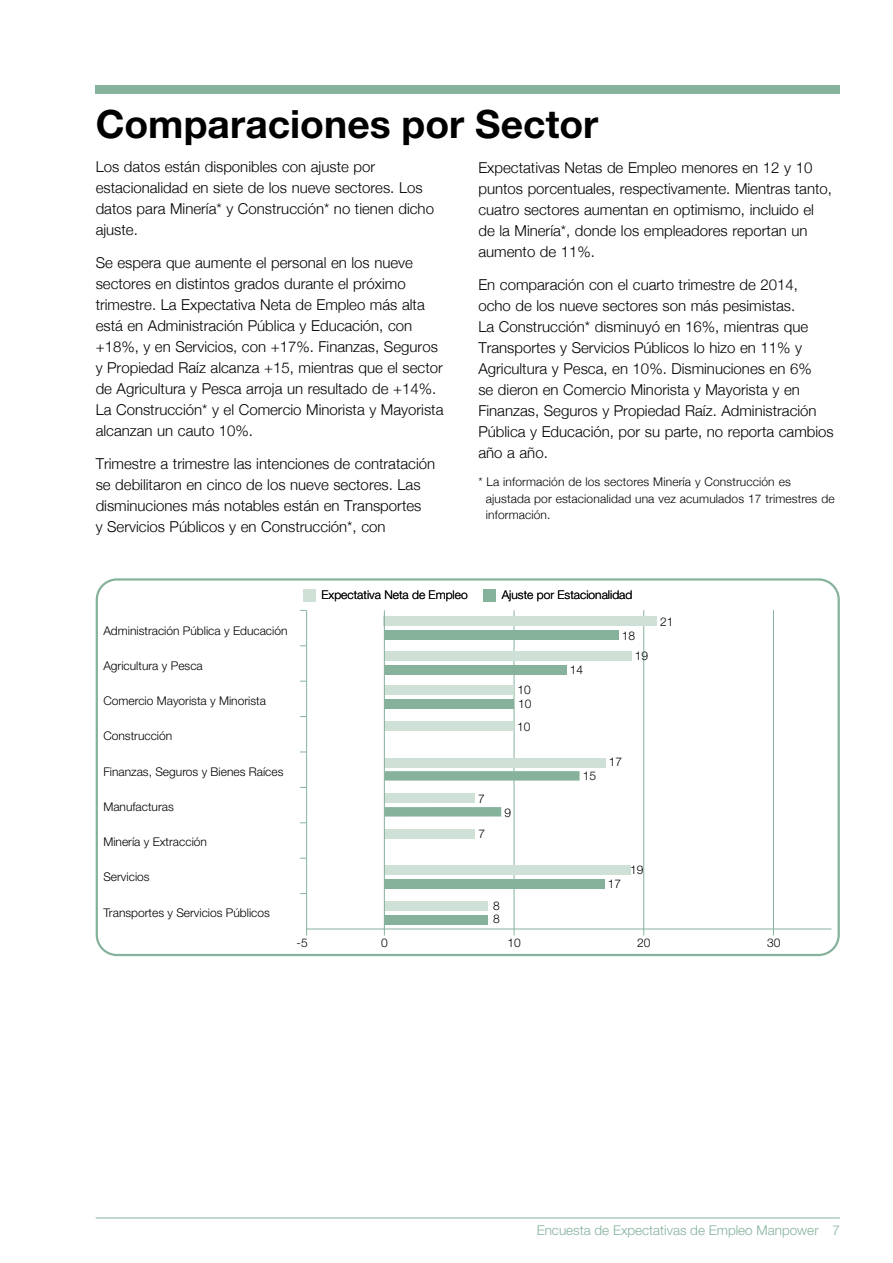
<style>
.page{position:relative;width:893px;height:1263px;background:#fff}
.page>*{position:absolute;margin:0;border:0;box-sizing:border-box;transform-origin:0 0}
.t1{font:700 39px "Helvetica Neue LT Std";color:#000}
.t2{font:300 15px/21px "Helvetica Neue";color:#000}
.t3{font:300 13.5px "Helvetica Neue LT Std";color:#86b29c}
.t4{font:300 12px "Helvetica Neue LT Std";color:#000}
.t5{font:300 12px/16.5px "Helvetica Neue";letter-spacing:.01em;color:#000}
</style>
<div class="page">
<hr style="left:96px;top:1217px;width:744px;height:1px;background:#86b29c">
<svg style="left:96px;top:578px;width:744px;height:378px"></svg>
<hr style="left:384px;top:610px;width:1px;height:325px;background:#86b29c">
<div style="left:303px;top:589px;width:13px;height:13px;background:#cfe0d7"></div>
<div style="left:483px;top:589px;width:13px;height:13px;background:#86b29c"></div>
<div style="left:96px;top:85px;width:744px;height:9px;background:#86b29c"></div>
<h1 class="t1" style="left:96px;top:100px;width:504px">Comparaciones por Sector</h1>
<p class="t2" style="left:478px;top:156px;width:355px">Expectativas Netas de Empleo menores en 12 y 10 puntos porcentuales, respectivamente. Mientras tanto, cuatro sectores aumentan en optimismo, incluido el de la Minería*, donde los empleadores reportan un aumento de 11%.</p>
<p class="t2" style="left:478px;top:273px;width:357px">En comparación con el cuarto trimestre de 2014, ocho de los nueve sectores son más pesimistas.<br>La Construcción* disminuyó en 16%, mientras que Transportes y Servicios Públicos lo hizo en 11% y Agricultura y Pesca, en 10%. Disminuciones en 6%<br>se dieron en Comercio Minorista y Mayorista y en Finanzas, Seguros y Propiedad Raíz. Administración Pública y Educación, por su parte, no reporta cambios año a año.</p>
<p class="t5" style="left:486px;top:473px;width:350px;text-indent:-8px">* La información de los sectores Minería y Construcción es ajustada por estacionalidad una vez acumulados 17 trimestres de información.</p>
<p class="t2" style="left:96px;top:155px;width:340px">Los datos están disponibles con ajuste por estacionalidad en siete de los nueve sectores. Los datos para Minería* y Construcción* no tienen dicho ajuste.</p>
<p class="t2" style="left:96px;top:251px;width:349px">Se espera que aumente el personal en los nueve sectores en distintos grados durante el próximo trimestre. La Expectativa Neta de Empleo más alta está en Administración Pública y Educación, con +18%, y en Servicios, con +17%. Finanzas, Seguros y Propiedad Raíz alcanza +15, mientras que el sector de Agricultura y Pesca arroja un resultado de +14%.<br>La Construcción* y el Comercio Minorista y Mayorista alcanzan un cauto 10%.</p>
<p class="t2" style="left:96px;top:452px;width:341px">Trimestre a trimestre las intenciones de contratación se debilitaron en cinco de los nueve sectores. Las disminuciones más notables están en Transportes<br>y Servicios Públicos y en Construcción*, con</p>
<p class="t4" style="left:103px;top:623px;width:186px">Administración Pública y Educación</p>
<p class="t4" style="left:103px;top:658px;width:101px">Agricultura y Pesca</p>
<p class="t4" style="left:103px;top:693px;width:164px">Comercio Mayorista y Minorista</p>
<p class="t4" style="left:103px;top:729px;width:70px">Construcción</p>
<p class="t4" style="left:103px;top:764px;width:182px">Finanzas, Seguros y Bienes Raíces</p>
<p class="t4" style="left:103px;top:799px;width:72px">Manufacturas</p>
<p class="t4" style="left:103px;top:834px;width:105px">Minería y Extracción</p>
<p class="t4" style="left:103px;top:870px;width:48px">Servicios</p>
<p class="t4" style="left:103px;top:905px;width:168px">Transportes y Servicios Públicos</p>
<p class="t4" style="left:297px;top:935px;width:13px">-5</p>
<p class="t4" style="left:321px;top:587px;width:148px">Expectativa Neta de Empleo</p>
<p class="t4" style="left:502px;top:587px;width:132px">Ajuste por Estacionalidad</p>
<p class="t4" style="left:622px;top:628px;width:15px">18</p>
<p class="t4" style="left:517px;top:683px;width:15px">10</p>
<p class="t4" style="left:518px;top:696px;width:15px">10</p>
<p class="t4" style="left:517px;top:719px;width:15px">10</p>
<p class="t4" style="left:478px;top:791px;width:8px">7</p>
<p class="t4" style="left:479px;top:827px;width:8px">7</p>
<p class="t4" style="left:505px;top:805px;width:8px">9</p>
<p class="t4" style="left:493px;top:898px;width:8px">8</p>
<p class="t4" style="left:493px;top:912px;width:8px">8</p>
<p class="t4" style="left:570px;top:663px;width:15px">14</p>
<p class="t4" style="left:635px;top:648px;width:15px">19</p>
<p class="t4" style="left:583px;top:768px;width:15px">15</p>
<p class="t4" style="left:609px;top:755px;width:15px">17</p>
<p class="t4" style="left:608px;top:876px;width:15px">17</p>
<p class="t4" style="left:630px;top:862px;width:15px">19</p>
<p class="t4" style="left:660px;top:614px;width:15px">21</p>
<p class="t4" style="left:381px;top:935px;width:8px">0</p>
<p class="t4" style="left:507px;top:935px;width:15px">10</p>
<p class="t4" style="left:637px;top:935px;width:15px">20</p>
<p class="t4" style="left:767px;top:935px;width:15px">30</p>
<p class="t3" style="left:537px;top:1222px;width:305px">Encuesta de Expectativas de Empleo Manpower 7</p>
</div>
